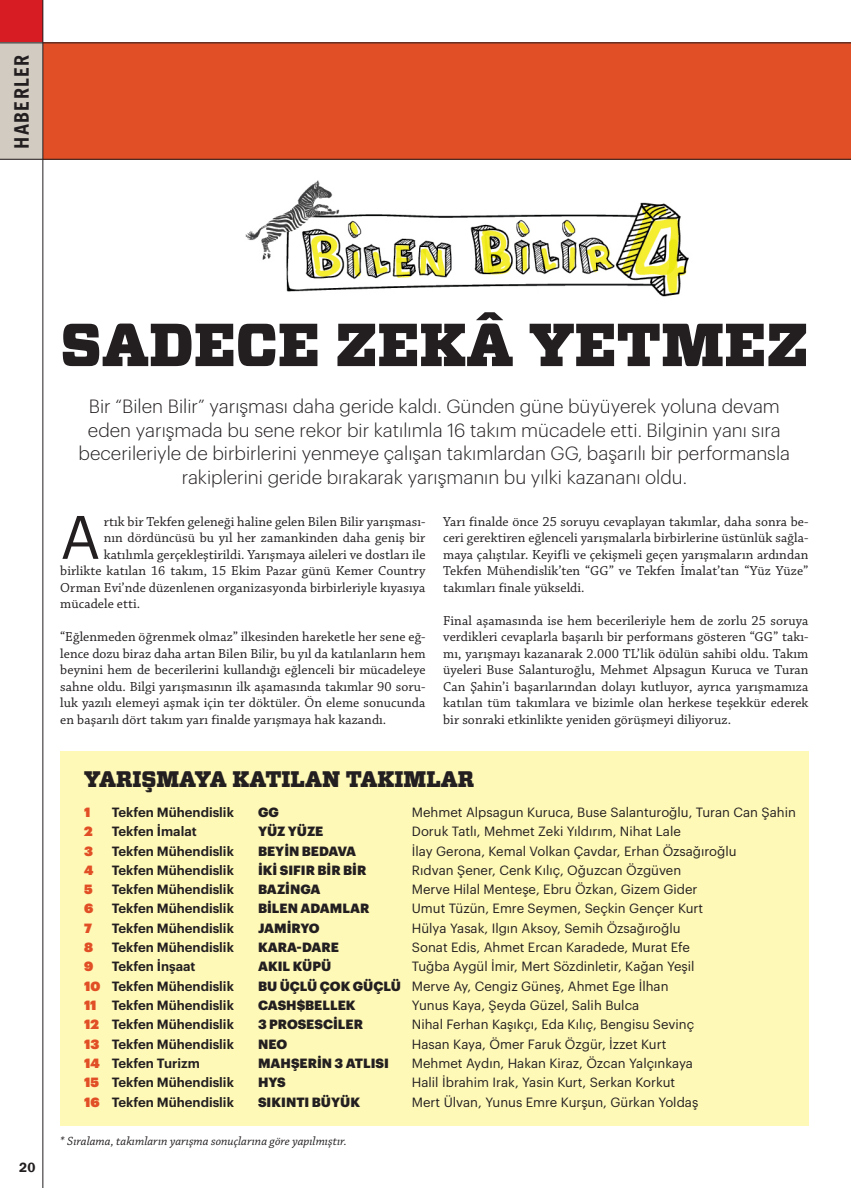
<style>
.page{position:relative;width:851px;height:1188px;background:#fff}
.page>*{position:absolute;margin:0;border:0;box-sizing:border-box;transform-origin:0 0}
.HABER_ANA_BASLIK_emr{font:900 60.5px "Vitesse";color:#231f20}
.Anayazi{font:59.88px "Graphik";color:#231f20}
.Anayazi-2{font:900 22.5px "Vitesse";color:#231f20}
.t1{font:700 20px "Trade Gothic";letter-spacing:.06em;color:#231f20}
.Anayazi-3{font:300 18.75px/23.8px "Graphik";color:#231f20;text-align:center}
.Anayazi-4{font:13.75px/16.5px "Chaparral Pro";letter-spacing:.005em;color:#231f20;text-align:justify}
.t2{font:600 13.75px "Franklin Gothic";color:#231f20}
.Anayazi-5{font:13.12px "Graphik";color:#231f20}
.Anayazi-6{font:600 13.12px "Graphik";color:#231f20}
.Anayazi-7{font:900 13.12px "Graphik";color:#231f20}
.Anayazi-8{font:13.12px "Graphik Super";color:#e14f26}
.Anayazi-9{font:italic 12.5px "Chaparral Pro";color:#231f20}
.s1{font-family:"Graphik Super";font-weight:400;color:#e14f26}
.s2{font-weight:900}
</style>
<div class="page">
<div style="left:60px;top:750px;width:748px;height:375px;background:#fff9b8"></div>
<div style="left:43px;top:43px;width:807px;height:116px;background:#e14f26"></div>
<div style="left:0;top:0;width:43px;height:43px;background:#d81c23"></div>
<div style="left:0;top:43px;width:43px;height:116px;background:#d1cbc2"></div>
<hr style="left:0;top:43px;width:850px;height:1px;background:#231f20">
<hr style="left:0;top:159px;width:850px;height:1px;background:#231f20">
<hr style="left:43px;top:0;width:1px;height:1187px;background:#231f20">
<img style="left:245px;top:180px;width:444px;height:117px">
<p class="t1" style="left:9px;top:149px;width:95px;rotate:-90deg">HABERLER</p>
<p class="t2" style="left:19px;top:1158px;width:18px">20</p>
<p class="HABER_ANA_BASLIK_emr" style="left:60px;top:304px;width:749px">SADECE ZEKÂ YETMEZ</p>
<p class="Anayazi-3" style="left:79px;top:392px;width:712px">Bir “Bilen Bilir” yarışması daha geride kaldı. Günden güne büyüyerek yoluna devam eden yarışmada bu sene rekor bir katılımla 16 takım mücadele etti. Bilginin yanı sıra becerileriyle de birbirlerini yenmeye çalışan takımlardan GG, başarılı bir performansla rakiplerini geride bırakarak yarışmanın bu yılki kazananı oldu.</p>
<p class="Anayazi" style="left:60px;top:492px;width:42px">A</p>
<p class="Anayazi-4" style="left:104px;top:513px;width:323px">rtık bir Tekfen geleneği haline gelen Bilen Bilir yarışması-</p>
<p class="Anayazi-4" style="left:104px;top:530px;width:323px">nın dördüncüsü bu yıl her zamankinden daha geniş bir</p>
<p class="Anayazi-4" style="left:104px;top:546px;width:323px">katılımla gerçekleştirildi. Yarışmaya aileleri ve dostları ile</p>
<p class="Anayazi-4" style="left:60px;top:563px;width:367px">birlikte katılan 16 takım, 15 Ekim Pazar günü Kemer Country</p>
<p class="Anayazi-4" style="left:60px;top:579px;width:366px">Orman Evi’nde düzenlenen organizasyonda birbirleriyle kıyasıya</p>
<p class="Anayazi-4" style="left:60px;top:596px;width:81px">mücadele etti.</p>
<p class="Anayazi-4" style="left:60px;top:629px;width:366px">“Eğlenmeden öğrenmek olmaz” ilkesinden hareketle her sene eğ&shy;lence dozu biraz daha artan Bilen Bilir, bu yıl da katılanların hem beynini hem de becerilerini kullandığı eğlenceli bir mücadeleye sahne oldu. Bilgi yarışmasının ilk aşamasında takımlar 90 soru&shy;luk yazılı elemeyi aşmak için ter döktüler. Ön eleme sonucunda en başarılı dört takım yarı finalde yarışmaya hak kazandı.</p>
<p class="Anayazi-4" style="left:443px;top:513px;width:366px">Yarı finalde önce 25 soruyu cevaplayan takımlar, daha sonra be&shy;ceri gerektiren eğlenceli yarışmalarla birbirlerine üstünlük sağla&shy;maya çalıştılar. Keyifli ve çekişmeli geçen yarışmaların ardından Tekfen Mühendislik’ten “GG” ve Tekfen İmalat’tan “Yüz Yüze” takımları finale yükseldi.</p>
<p class="Anayazi-4" style="left:443px;top:612px;width:366px">Final aşamasında ise hem becerileriyle hem de zorlu 25 soruya verdikleri cevaplarla başarılı bir performans gösteren “GG” takı&shy;mı, yarışmayı kazanarak 2.000 TL’lik ödülün sahibi oldu. Takım üyeleri Buse Salanturoğlu, Mehmet Alpsagun Kuruca ve Turan Can Şahin’i başarılarından dolayı kutluyor, ayrıca yarışmamıza katılan tüm takımlara ve bizimle olan herkese teşekkür ederek bir sonraki etkinlikte yeniden görüşmeyi diliyoruz.</p>
<p class="Anayazi-2" style="left:84px;top:763px;width:391px">YARIŞMAYA KATILAN TAKIMLAR</p>
<p class="Anayazi-8" style="left:84px;top:801px;width:8px">1</p>
<p class="Anayazi-6" style="left:112px;top:801px;width:124px">Tekfen Mühendislik</p>
<p class="Anayazi-7" style="left:258px;top:801px;width:22px">GG</p>
<p class="Anayazi-5" style="left:412px;top:802px;width:385px">Mehmet Alpsagun Kuruca, Buse Salanturoğlu, Turan Can Şahin</p>
<p class="Anayazi-8" style="left:84px;top:820px;width:10px">2</p>
<p class="Anayazi-6" style="left:112px;top:821px;width:86px">Tekfen İmalat</p>
<p class="Anayazi-7" style="left:258px;top:821px;width:67px">YÜZ YÜZE</p>
<p class="Anayazi-5" style="left:412px;top:821px;width:270px">Doruk Tatlı, Mehmet Zeki Yıldırım, Nihat Lale</p>
<p class="Anayazi-8" style="left:84px;top:840px;width:10px">3</p>
<p class="Anayazi-6" style="left:112px;top:840px;width:124px">Tekfen Mühendislik</p>
<p class="Anayazi-7" style="left:258px;top:840px;width:100px">BEYİN BEDAVA</p>
<p class="Anayazi-5" style="left:412px;top:840px;width:326px">İlay Gerona, Kemal Volkan Çavdar, Erhan Özsağıroğlu</p>
<p class="Anayazi-8" style="left:84px;top:859px;width:11px">4</p>
<p class="Anayazi-6" style="left:112px;top:859px;width:124px">Tekfen Mühendislik</p>
<p class="Anayazi-7" style="left:258px;top:859px;width:110px">İKİ SIFIR BİR BİR</p>
<p class="Anayazi-5" style="left:412px;top:860px;width:271px">Rıdvan Şener, Cenk Kılıç, Oğuzcan Özgüven</p>
<p class="Anayazi-8" style="left:84px;top:878px;width:10px">5</p>
<p class="Anayazi-6" style="left:112px;top:879px;width:124px">Tekfen Mühendislik</p>
<p class="Anayazi-7" style="left:258px;top:878px;width:64px">BAZİNGA</p>
<p class="Anayazi-5" style="left:412px;top:879px;width:287px">Merve Hilal Menteşe, Ebru Özkan, Gizem Gider</p>
<p class="Anayazi-8" style="left:84px;top:898px;width:11px">6</p>
<p class="Anayazi-6" style="left:112px;top:898px;width:124px">Tekfen Mühendislik</p>
<p class="Anayazi-7" style="left:258px;top:898px;width:113px">BİLEN ADAMLAR</p>
<p class="Anayazi-5" style="left:412px;top:898px;width:293px">Umut Tüzün, Emre Seymen, Seçkin Gençer Kurt</p>
<p class="Anayazi-8" style="left:84px;top:917px;width:9px">7</p>
<p class="Anayazi-6" style="left:112px;top:917px;width:124px">Tekfen Mühendislik</p>
<p class="Anayazi-7" style="left:258px;top:917px;width:63px">JAMİRYO</p>
<p class="Anayazi-5" style="left:412px;top:917px;width:270px">Hülya Yasak, Ilgın Aksoy, Semih Özsağıroğlu</p>
<p class="Anayazi-8" style="left:84px;top:936px;width:10px">8</p>
<p class="Anayazi-6" style="left:112px;top:936px;width:124px">Tekfen Mühendislik</p>
<p class="Anayazi-7" style="left:258px;top:936px;width:82px">KARA-DARE</p>
<p class="Anayazi-5" style="left:412px;top:937px;width:279px">Sonat Edis, Ahmet Ercan Karadede, Murat Efe</p>
<p class="Anayazi-8" style="left:84px;top:955px;width:11px">9</p>
<p class="Anayazi-6" style="left:112px;top:956px;width:85px">Tekfen İnşaat</p>
<p class="Anayazi-7" style="left:258px;top:956px;width:75px">AKIL KÜPÜ</p>
<p class="Anayazi-5" style="left:412px;top:956px;width:284px">Tuğba Aygül İmir, Mert Sözdinletir, Kağan Yeşil</p>
<p class="Anayazi-6" style="left:84px;top:975px;width:151px"><span class="s1">10</span> Tekfen Mühendislik</p>
<p class="Anayazi-5" style="left:258px;top:975px;width:412px"><span class="s2">BU ÜÇLÜ ÇOK GÜÇLÜ</span> Merve Ay, Cengiz Güneş, Ahmet Ege İlhan</p>
<p class="Anayazi-6" style="left:84px;top:994px;width:151px"><span class="s1">11</span> Tekfen Mühendislik</p>
<p class="Anayazi-7" style="left:258px;top:994px;width:99px">CASH$BELLEK</p>
<p class="Anayazi-5" style="left:412px;top:995px;width:229px">Yunus Kaya, Şeyda Güzel, Salih Bulca</p>
<p class="Anayazi-6" style="left:84px;top:1014px;width:151px"><span class="s1">12</span> Tekfen Mühendislik</p>
<p class="Anayazi-7" style="left:258px;top:1013px;width:106px">3 PROSESCİLER</p>
<p class="Anayazi-5" style="left:412px;top:1014px;width:284px">Nihal Ferhan Kaşıkçı, Eda Kılıç, Bengisu Sevinç</p>
<p class="Anayazi-6" style="left:84px;top:1033px;width:151px"><span class="s1">13</span> Tekfen Mühendislik</p>
<p class="Anayazi-7" style="left:258px;top:1033px;width:31px">NEO</p>
<p class="Anayazi-5" style="left:412px;top:1033px;width:256px">Hasan Kaya, Ömer Faruk Özgür, İzzet Kurt</p>
<p class="Anayazi-6" style="left:84px;top:1052px;width:117px"><span class="s1">14</span> Tekfen Turizm</p>
<p class="Anayazi-7" style="left:258px;top:1052px;width:132px">MAHŞERİN 3 ATLISI</p>
<p class="Anayazi-5" style="left:412px;top:1052px;width:282px">Mehmet Aydın, Hakan Kiraz, Özcan Yalçınkaya</p>
<p class="Anayazi-6" style="left:84px;top:1072px;width:151px"><span class="s1">15</span> Tekfen Mühendislik</p>
<p class="Anayazi-7" style="left:258px;top:1071px;width:29px">HYS</p>
<p class="Anayazi-5" style="left:412px;top:1072px;width:265px">Halil İbrahim Irak, Yasin Kurt, Serkan Korkut</p>
<p class="Anayazi-6" style="left:84px;top:1091px;width:151px"><span class="s1">16</span> Tekfen Mühendislik</p>
<p class="Anayazi-7" style="left:258px;top:1091px;width:104px">SIKINTI BÜYÜK</p>
<p class="Anayazi-5" style="left:412px;top:1091px;width:288px">Mert Ülvan, Yunus Emre Kurşun, Gürkan Yoldaş</p>
<p class="Anayazi-9" style="left:60px;top:1134px;width:288px">* Sıralama, takımların yarışma sonuçlarına göre yapılmıştır.</p>
</div>
